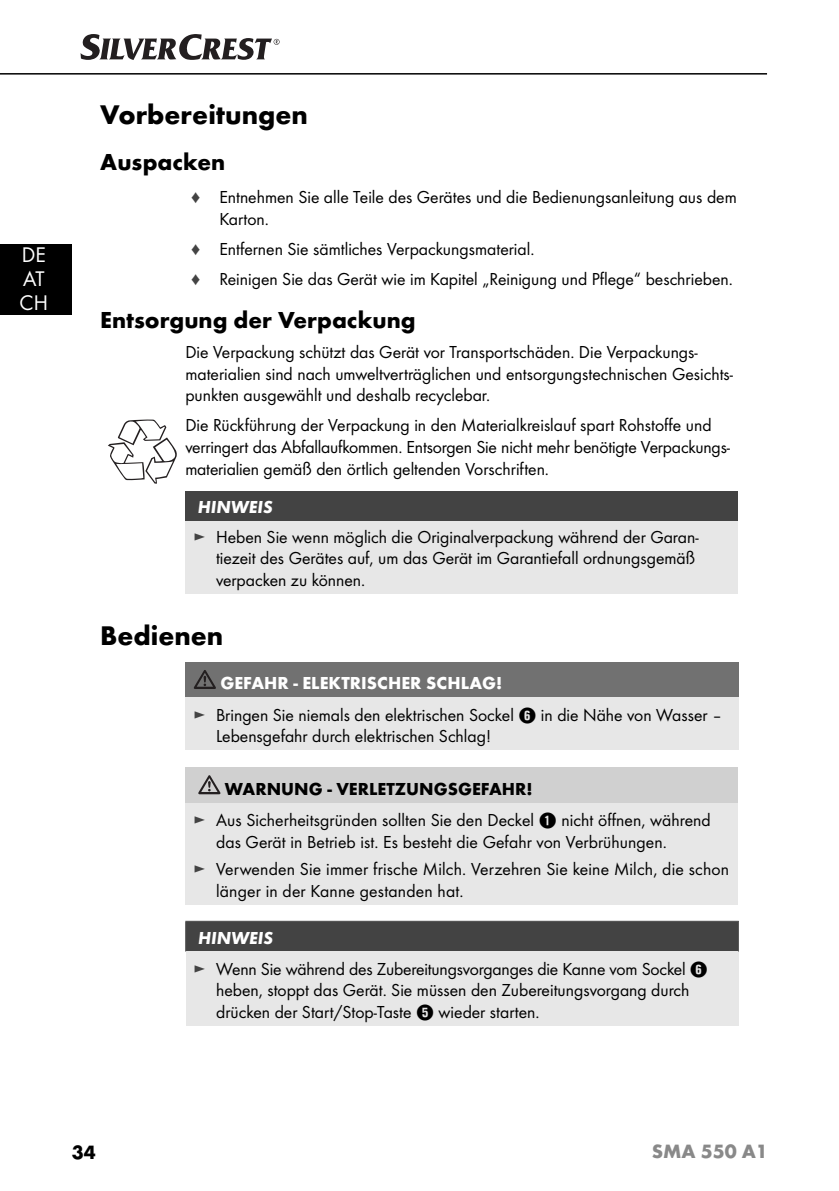
<style>
.page{position:relative;width:839px;height:1191px;background:#fff}
.page>*{position:absolute;margin:0;border:0;box-sizing:border-box;transform-origin:0 0}
.t1{font:700 28px "Futura";color:#000}
.t2{font:700 24px "Futura";color:#000}
.t3{font:22px/24px "Futura Boo";color:#fff}
.t4{font:700 20px "Futura";color:#898989}
.t5{font:700 20px "Futura";color:#000}
.t6{font:18px/21.6px "Futura Boo";color:#000}
.t7{font:700 18px "Futura";color:#fff}
.t8{font:700 18px "Futura";color:#000}
.t9{font:italic 700 18px "Futura";color:#fff}
.s1{font-family:"Arial";color:#434343}
.s2{color:#434343}
.s3{font-family:"Hako PI Nummern"}
</style>
<div class="page">
<hr style="left:0;top:73px;width:767px;height:2px;background:#000">
<svg style="left:81px;top:34px;width:199px;height:26px"></svg>
<div style="left:0;top:244px;width:72px;height:71px;background:#000"></div>
<div style="left:185px;top:491px;width:553px;height:30px;background:#434343"></div>
<div style="left:185px;top:521px;width:553px;height:73px;background:#e7e7e7"></div>
<div style="left:185px;top:661px;width:553px;height:36px;background:#717171"></div>
<div style="left:185px;top:697px;width:553px;height:53px;background:#e7e7e7"></div>
<svg style="left:194px;top:670px;width:22px;height:19px"></svg>
<div style="left:185px;top:767px;width:553px;height:36px;background:#d0d0d0"></div>
<div style="left:185px;top:803px;width:553px;height:101px;background:#e7e7e7"></div>
<svg style="left:198px;top:775px;width:22px;height:19px"></svg>
<div style="left:186px;top:921px;width:552px;height:30px;background:#434343"></div>
<div style="left:186px;top:951px;width:552px;height:75px;background:#e7e7e7"></div>
<hr style="left:185px;top:921px;width:554px;height:1px;background:#5b5b5b">
<hr style="left:185px;top:921px;width:1px;height:30px;background:#5b5b5b">
<hr style="left:738px;top:921px;width:1px;height:30px;background:#5b5b5b">
<svg style="left:108px;top:419px;width:69px;height:65px"></svg>
<p class="t3" style="left:20px;top:244px;width:30px">DE<br>AT<br>CH</p>
<h1 class="t1" style="left:100px;top:104px;width:209px">Vorbereitungen</h1>
<h2 class="t2" style="left:100px;top:153px;width:126px">Auspacken</h2>
<p class="t6" style="left:219px;top:187px;width:519px;text-indent:-28px"><span class="s1">♦</span> Entnehmen Sie alle Teile des Gerätes und die Bedienungsanleitung aus dem<br>Karton.</p>
<p class="t6" style="left:191px;top:235px;width:543px;line-height:30.2px"><span class="s1">♦</span> Entfernen Sie sämtliches Verpackungsmaterial.<br><span class="s1">♦</span> Reinigen Sie das Gerät wie im Kapitel „Reinigung und Pflege“ beschrieben.</p>
<h2 class="t2" style="left:100px;top:310px;width:317px">Entsorgung der Verpackung</h2>
<p class="t6" style="left:185px;top:342px;width:549px">Die Verpackung schützt das Gerät vor Transportschäden. Die Verpackungs&shy;materialien sind nach umweltverträglichen und entsorgungstechnischen Gesichts&shy;punkten ausgewählt und deshalb recyclebar.</p>
<p class="t6" style="left:185px;top:415px;width:546px">Die Rückführung der Verpackung in den Materialkreislauf spart Rohstoffe und verringert das Abfallaufkommen. Entsorgen Sie nicht mehr benötigte Verpackungs&shy;materialien gemäß den örtlich geltenden Vorschriften.</p>
<p class="t9" style="left:198px;top:500px;width:76px">HINWEIS</p>
<p class="t6" style="left:216px;top:527px;width:484px;text-indent:-23px"><span class="s2">►</span> Heben Sie wenn möglich die Originalverpackung während der Garan&shy;tiezeit des Gerätes auf, um das Gerät im Garantiefall ordnungsgemäß verpacken zu können.</p>
<h1 class="t1" style="left:100px;top:625px;width:125px">Bedienen</h1>
<p class="t7" style="left:220px;top:676px;width:283px">GEFAHR - ELEKTRISCHER SCHLAG!</p>
<p class="t6" style="left:216px;top:705px;width:508px;text-indent:-23px"><span class="s2">►</span> Bringen Sie niemals den elektrischen Sockel <span class="s3">6</span> in die Nähe von Wasser –<br>Lebensgefahr durch elektrischen Schlag!</p>
<p class="t8" style="left:225px;top:782px;width:309px">WARNUNG - VERLETZUNGSGEFAHR!</p>
<p class="t6" style="left:216px;top:810px;width:496px;text-indent:-23px"><span class="s2">►</span> Aus Sicherheitsgründen sollten Sie den Deckel <span class="s3">1</span> nicht öffnen, während das Gerät in Betrieb ist. Es besteht die Gefahr von Verbrühungen.</p>
<p class="t6" style="left:216px;top:859px;width:515px;text-indent:-23px"><span class="s2">►</span> Verwenden Sie immer frische Milch. Verzehren Sie keine Milch, die schon länger in der Kanne gestanden hat.</p>
<p class="t9" style="left:198px;top:930px;width:76px">HINWEIS</p>
<p class="t6" style="left:216px;top:959px;width:493px;text-indent:-23px"><span class="s2">►</span> Wenn Sie während des Zubereitungsvorganges die Kanne vom Sockel <span class="s3">6 </span>heben, stoppt das Gerät. Sie müssen den Zubereitungsvorgang durch drücken der Start/Stop-Taste <span class="s3">5</span> wieder starten.</p>
<p class="t5" style="left:72px;top:1144px;width:25px">34</p>
<p class="t4" style="left:652px;top:1143px;width:118px">SMA 550 A1</p>
</div>
